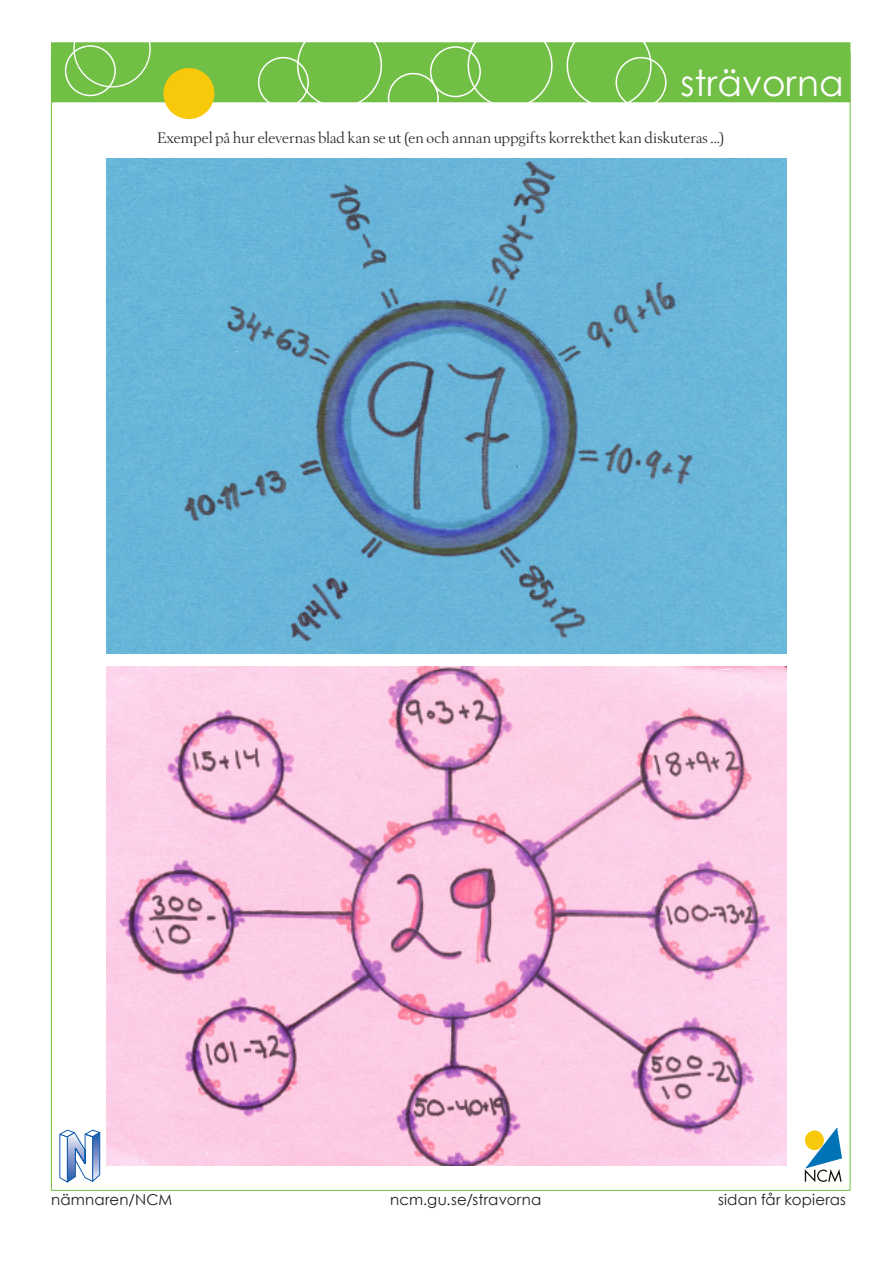
<style>
.page{position:relative;width:893px;height:1263px;background:#fff}
.page>*{position:absolute;margin:0;border:0;box-sizing:border-box;transform-origin:0 0}
.t1{font:36px "Century Gothic";color:#fff}
.L-bröd{font:15px "Berling Nova Display Pro";letter-spacing:.005em;color:#231f20}
.t2{font:15px "Century Gothic";letter-spacing:.015em;color:#231f20}
</style>
<div class="page">
<svg style="left:60px;top:1130px;width:40px;height:52px"></svg>
<svg style="left:805px;top:1128px;width:37px;height:54px"></svg>
<div style="left:51px;top:42px;width:799px;height:60px;background:#71bf44"></div>
<div style="left:73px;top:10px;width:78px;height:77px;border:1px solid #fff;border-radius:50%"></div>
<div style="left:65px;top:45px;width:51px;height:51px;border:2px solid #fff;border-radius:50%"></div>
<div style="left:258px;top:57px;width:51px;height:51px;border:2px solid #fff;border-radius:50%"></div>
<div style="left:297px;top:23px;width:85px;height:85px;border:2px solid #fff;border-radius:50%"></div>
<div style="left:388px;top:73px;width:51px;height:51px;border:2px solid #fff;border-radius:50%"></div>
<div style="left:430px;top:46px;width:51px;height:51px;border:2px solid #fff;border-radius:50%"></div>
<div style="left:468px;top:23px;width:85px;height:85px;border:2px solid #fff;border-radius:50%"></div>
<div style="left:567px;top:23px;width:85px;height:85px;border:2px solid #fff;border-radius:50%"></div>
<div style="left:615px;top:57px;width:51px;height:51px;border:2px solid #fff;border-radius:50%"></div>
<div style="left:164px;top:69px;width:50px;height:49px;background:#f8c90b;border-radius:50%"></div>
<div style="left:163px;top:68px;width:51px;height:51px;border:2px solid #f8c90b;border-radius:50%"></div>
<img style="left:106px;top:158px;width:681px;height:495px">
<img style="left:106px;top:666px;width:681px;height:499px">
<h1 class="t1" style="left:680px;top:61px;width:165px">strävorna</h1>
<p class="L-bröd" style="left:157px;top:129px;width:568px">Exempel på hur elevernas blad kan se ut (en och annan uppgifts korrekthet kan diskuteras ...)</p>
<p class="t2" style="left:51px;top:1190px;width:123px">nämnaren/NCM</p>
<p class="t2" style="left:390px;top:1190px;width:153px">ncm.gu.se/stravorna</p>
<p class="t2" style="left:718px;top:1190px;width:130px">sidan får kopieras</p>
</div>
